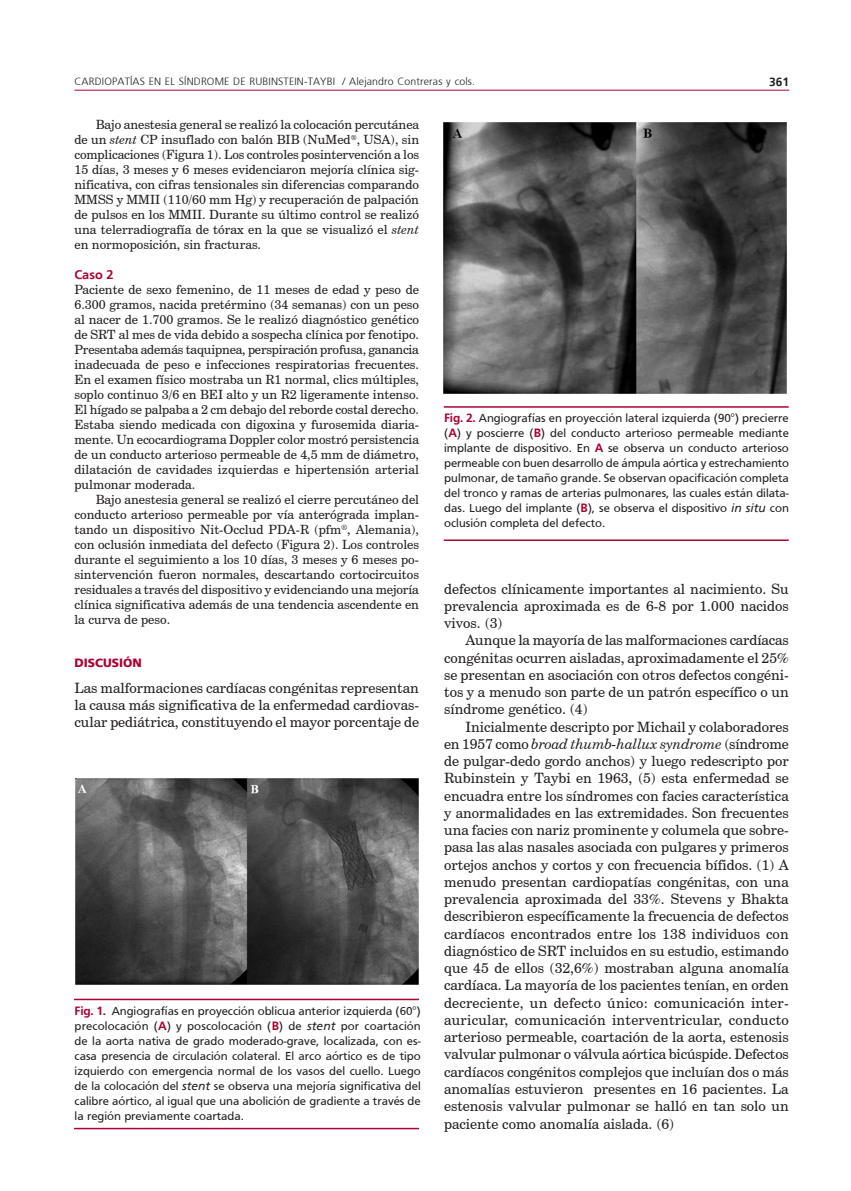
<style>
.page{position:relative;width:851px;height:1191px;background:#fff}
.page>*{position:absolute;margin:0;border:0;box-sizing:border-box;transform-origin:0 0}
.texto{font:14.25px/17.2px "Century Schoolbook BT";color:#231f20;text-align:justify}
.texto1{font:14.25px/17.2px "Century Schoolbook BT";color:#231f20;text-align:justify}
.texto2{font:12.75px/15px "Century Schoolbook BT";color:#231f20;text-align:justify}
.subtit2n{font:700 12.75px "Frutiger";color:#ab0333}
.epigrafe{font:12px/15px "Frutiger";color:#231f20;text-align:justify}
.subtit{font:900 12px "Frutiger";color:#ab0333}
.t1{font:700 12px "Frutiger";color:#231f20}
.cabezal{font:300 10.5px "Frutiger";letter-spacing:.015em;color:#231f20}
.s1{font-style:italic}
.s2{font-weight:700;color:#ab0333}
.s3{font-family:"Century Schoolbook BT"}
</style>
<div class="page">
<hr style="left:74px;top:90px;width:715px;height:1px;background:#ab0333">
<img style="left:75px;top:778px;width:344px;height:207px">
<img style="left:443px;top:122px;width:344px;height:272px">
<hr style="left:74px;top:998px;width:345px;height:2px;background:#ab0333">
<hr style="left:74px;top:1127px;width:345px;height:2px;background:#ab0333">
<hr style="left:443px;top:406px;width:345px;height:2px;background:#ab0333">
<hr style="left:443px;top:539px;width:345px;height:2px;background:#ab0333">
<p class="cabezal" style="left:74px;top:76px;width:402px">CARDIOPATÍAS EN EL SÍNDROME DE RUBINSTEIN-TAYBI / Alejandro Contreras y cols.</p>
<p class="t1" style="left:769px;top:75px;width:22px">361</p>
<p class="texto2" style="left:74px;top:117px;width:346px;text-indent:21px">Bajo anestesia general se realizó la colocación percutánea de un <span class="s1">stent</span> CP insuflado con balón BIB (NuMed<sup>®</sup>, USA), sin complicaciones (Figura 1). Los controles posintervención a los 15 días, 3 meses y 6 meses evidenciaron mejoría clínica sig&shy;nificativa, con cifras tensionales sin diferencias comparando MMSS y MMII (110/60 mm Hg) y recuperación de palpación de pulsos en los MMII. Durante su último control se realizó una telerradiografía de tórax en la que se visualizó el <span class="s1">stent </span>en normoposición, sin fracturas.</p>
<p class="subtit2n" style="left:74px;top:267px;width:40px">Caso 2</p>
<p class="texto2" style="left:74px;top:282px;width:346px">Paciente de sexo femenino, de 11 meses de edad y peso de 6.300 gramos, nacida pretérmino (34 semanas) con un peso al nacer de 1.700 gramos. Se le realizó diagnóstico genético de SRT al mes de vida debido a sospecha clínica por fenotipo.<br>Presentaba además taquipnea, perspiración profusa, ganancia inadecuada de peso e infecciones respiratorias frecuentes.<br>En el examen físico mostraba un R1 normal, clics múltiples, soplo continuo 3/6 en BEI alto y un R2 ligeramente intenso.<br>El hígado se palpaba a 2 cm debajo del reborde costal derecho.<br>Estaba siendo medicada con digoxina y furosemida diaria&shy;mente. Un ecocardiograma Doppler color mostró persistencia de un conducto arterioso permeable de 4,5 mm de diámetro, dilatación de cavidades izquierdas e hipertensión arterial pulmonar moderada.</p>
<p class="texto2" style="left:74px;top:492px;width:346px;text-indent:21px">Bajo anestesia general se realizó el cierre percutáneo del conducto arterioso permeable por vía anterógrada implan&shy;tando un dispositivo Nit-Occlud PDA-R (pfm<sup>®</sup>, Alemania), con oclusión inmediata del defecto (Figura 2). Los controles durante el seguimiento a los 10 días, 3 meses y 6 meses po&shy;sintervención fueron normales, descartando cortocircuitos residuales a través del dispositivo y evidenciando una mejoría clínica significativa además de una tendencia ascendente en la curva de peso.</p>
<p class="subtit" style="left:74px;top:655px;width:69px">DISCUSIÓN</p>
<p class="texto1" style="left:74px;top:679px;width:346px">Las malformaciones cardíacas congénitas representan la causa más significativa de la enfermedad cardiovas&shy;cular pediátrica, constituyendo el mayor porcentaje de</p>
<p class="epigrafe" style="left:444px;top:410px;width:346px"><span class="s2">Fig. 2.</span> Angiografías en proyección lateral izquierda (90<span class="s3">°</span>) precierre (<span class="s2">A</span>) y poscierre (<span class="s2">B</span>) del conducto arterioso permeable mediante implante de dispositivo. En <span class="s2">A</span> se observa un conducto arterioso permeable con buen desarrollo de ámpula aórtica y estrechamiento pulmonar, de tamaño grande. Se observan opacificación completa del tronco y ramas de arterias pulmonares, las cuales están dilata&shy;das. Luego del implante (<span class="s2">B</span>), se observa el dispositivo <span class="s1">in situ</span> con oclusión completa del defecto.</p>
<p class="texto1" style="left:444px;top:579px;width:346px">defectos clínicamente importantes al nacimiento. Su prevalencia aproximada es de 6-8 por 1.000 nacidos vivos. (3)</p>
<p class="texto" style="left:444px;top:631px;width:346px;text-indent:21px">Aunque la mayoría de las malformaciones cardíacas congénitas ocurren aisladas, aproximadamente el 25% se presentan en asociación con otros defectos congéni&shy;tos y a menudo son parte de un patrón específico o un síndrome genético. (4)</p>
<p class="texto" style="left:444px;top:717px;width:346px;text-indent:21px">Inicialmente descripto por Michail y colaboradores en 1957 como <span class="s1">broad thumb-hallux syndrome</span> (síndrome de pulgar-dedo gordo anchos) y luego redescripto por Rubinstein y Taybi en 1963, (5) esta enfermedad se encuadra entre los síndromes con facies característica y anormalidades en las extremidades. Son frecuentes una facies con nariz prominente y columela que sobre&shy;pasa las alas nasales asociada con pulgares y primeros ortejos anchos y cortos y con frecuencia bífidos. (1) A menudo presentan cardiopatías congénitas, con una prevalencia aproximada del 33%. Stevens y Bhakta describieron específicamente la frecuencia de defectos cardíacos encontrados entre los 138 individuos con diagnóstico de SRT incluidos en su estudio, estimando que 45 de ellos (32,6%) mostraban alguna anomalía cardíaca. La mayoría de los pacientes tenían, en orden decreciente, un defecto único: comunicación inter&shy;auricular, comunicación interventricular, conducto arterioso permeable, coartación de la aorta, estenosis valvular pulmonar o válvula aórtica bicúspide. Defectos cardíacos congénitos complejos que incluían dos o más anomalías estuvieron presentes en 16 pacientes. La estenosis valvular pulmonar se halló en tan solo un paciente como anomalía aislada. (6)</p>
<p class="epigrafe" style="left:75px;top:1003px;width:348px"><span class="s2">Fig. 1.</span> Angiografías en proyección oblicua anterior izquierda (60<span class="s3">°</span>) precolocación (<span class="s2">A</span>) y poscolocación (<span class="s2">B</span>) de <span class="s1">stent</span> por coartación de la aorta nativa de grado moderado-grave, localizada, con es&shy;casa presencia de circulación colateral. El arco aórtico es de tipo izquierdo con emergencia normal de los vasos del cuello. Luego de la colocación del <span class="s1">stent</span> se observa una mejoría significativa del calibre aórtico, al igual que una abolición de gradiente a través de la región previamente coartada.</p>
</div>
